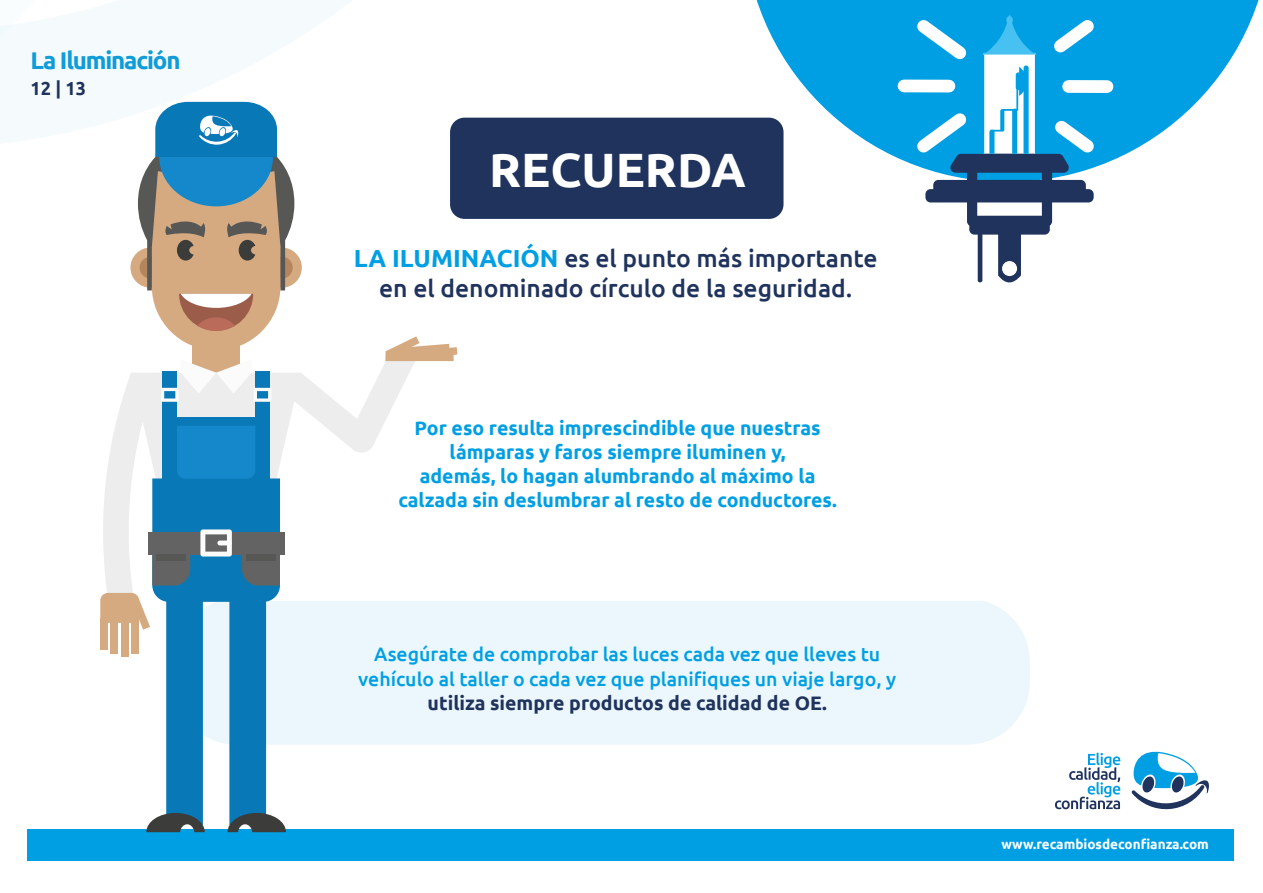
<style>
.page{position:relative;width:1263px;height:893px;background:#fff}
.page>*{position:absolute;margin:0;border:0;box-sizing:border-box;transform-origin:0 0}
.t1{font:700 48.15px "Ubuntu";color:#fff}
.t2{font:500 24.6px/30.5px "Ubuntu";color:#1f335d;text-align:center}
.t3{font:700 24.15px "Ubuntu";letter-spacing:-.05em;color:#0f9cd8}
.t4{font:700 19.5px/24px "Ubuntu";color:#009fe3;text-align:center}
.t5{font:500 19.5px/24px "Ubuntu";color:#009fe3;text-align:center}
.t6{font:700 19.5px "Ubuntu";color:#1f335d}
.t7{font:700 18.9px "Ubuntu";color:#1f335d;scale:.96 1}
.t8{font:700 13.5px "Ubuntu";color:#fff}
.s1{font-weight:700;color:#009fe3}
</style>
<div class="page">
<div style="left:457px;top:601px;width:573px;height:144px;background:#ebf7fc"></div>
<div style="left:28px;top:829px;width:1206px;height:31px;background:#009fe3"></div>
<svg style="left:1131px;top:751px;width:78px;height:59px"></svg>
<svg style="left:1055px;top:752px;width:65px;height:57px"></svg>
<svg style="left:100px;top:102px;width:357px;height:730px"></svg>
<svg style="left:744px;top:0;width:515px;height:182px;fill:#009fe3"></svg>
<div style="left:450px;top:118px;width:333px;height:101px;background:#1f335d;border-radius:14px"></div>
<svg style="left:891px;top:9px;width:229px;height:274px"></svg>
<p class="t3" style="left:31px;top:46px;width:152px">La Iluminación</p>
<p class="t7" style="left:31px;top:77px;width:59px">12 | 13</p>
<h1 class="t1" style="left:489px;top:141px;width:258px">RECUERDA</h1>
<p class="t2" style="left:354px;top:242px;width:525px"><span class="s1">LA ILUMINACIÓN</span> es el punto más importante en el denominado círculo de la seguridad.</p>
<p class="t4" style="left:398px;top:415px;width:440px">Por eso resulta imprescindible que nuestras lámparas y faros siempre iluminen y,<br>además, lo hagan alumbrando al máximo la calzada sin deslumbrar al resto de conductores.</p>
<p class="t5" style="left:358px;top:642px;width:540px">Asegúrate de comprobar las luces cada vez que lleves tu vehículo al taller o cada vez que planifiques un viaje largo, y</p>
<p class="t6" style="left:428px;top:691px;width:401px">utiliza siempre productos de calidad de OE.</p>
<p class="t8" style="left:1001px;top:836px;width:209px">www.recambiosdeconfianza.com</p>
</div>
